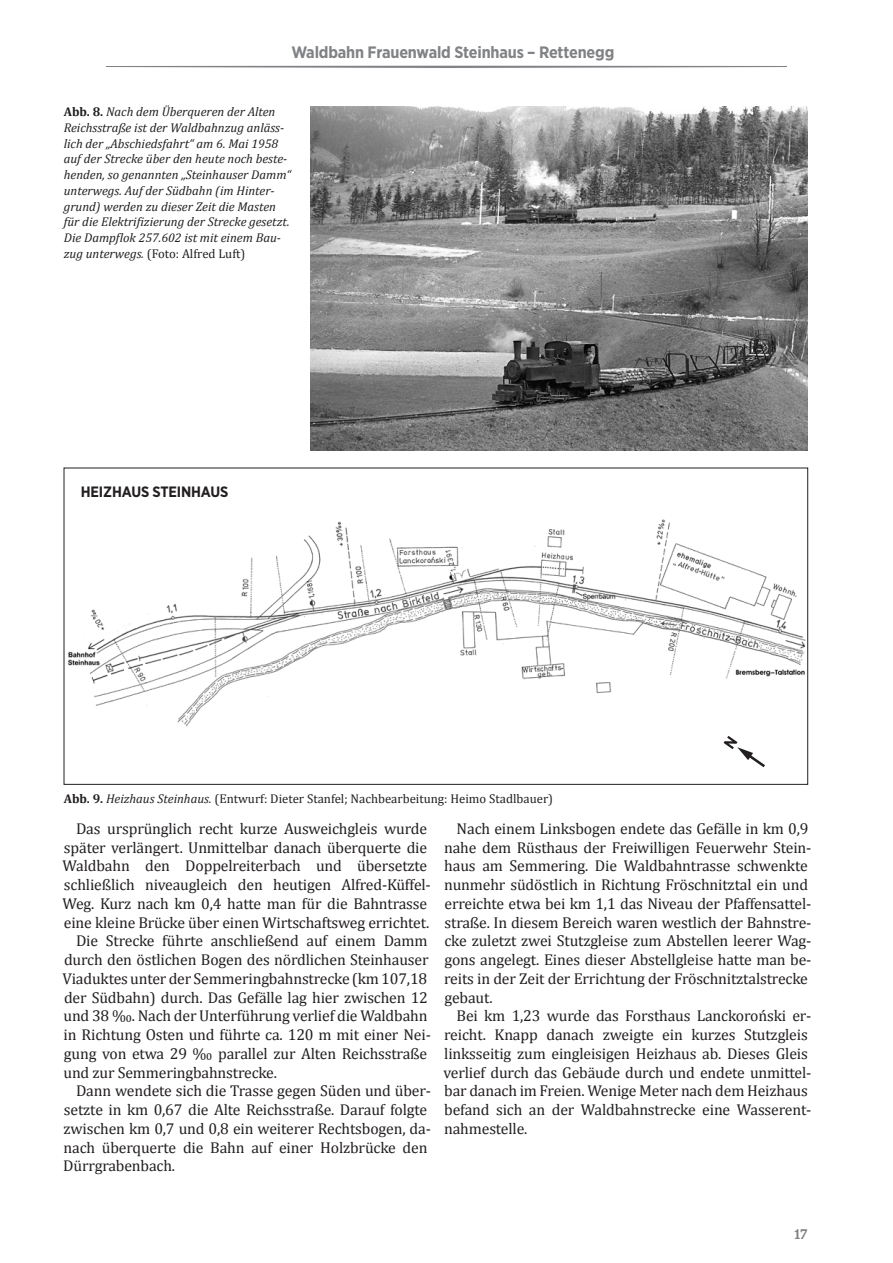
<style>
.page{position:relative;width:893px;height:1263px;background:#fff}
.page>*{position:absolute;margin:0;border:0;box-sizing:border-box;transform-origin:0 0}
.t1{font:700 16.5px "Gotham Narrow";letter-spacing:-.01em;color:#808285}
.t2{font:15.75px/18.8px "Cambria";letter-spacing:-.01em;color:#231f20}
.t3{font:700 15px "Gotham Narrow";letter-spacing:-.01em;color:#231f20}
.t4{font:700 15px "Corporate E";color:#808285}
.t5{font:italic 12.75px/15.8px "Cambria";color:#231f20}
.t6{font:12.75px "Cambria";color:#231f20}
.s1{font-weight:700;font-style:normal}
.s2{font-style:normal}
.s3{font-weight:700}
.s4{font-style:italic}
</style>
<div class="page">
<div style="left:106px;top:66px;width:681px;height:2px;background:#808285;border:2px solid #fff"></div>
<img style="left:310px;top:106px;width:498px;height:345px">
<img style="left:67px;top:519px;width:739px;height:249px">
<svg style="left:723px;top:736px;width:42px;height:31px"></svg>
<p class="t1" style="left:291px;top:41px;width:324px">Waldbahn Frauenwald Steinhaus – Rettenegg</p>
<p class="t5" style="left:64px;top:103px;width:229px"><span class="s1">Abb. 8.</span> Nach dem Überqueren der Alten Reichsstraße ist der Waldbahnzug anläss&shy;lich der „Abschiedsfahrt“ am 6. Mai 1958 auf der Strecke über den heute noch beste&shy;henden, so genannten „Steinhauser Damm“ unterwegs. Auf der Südbahn (im Hinter&shy;grund) werden zu dieser Zeit die Masten für die Elektrifizierung der Strecke gesetzt.<br>Die Dampflok 257.602 ist mit einem Bau&shy;zug unterwegs. <span class="s2">(Foto: Alfred Luft)</span></p>
<p class="t3" style="left:81px;top:482px;width:149px">Heizhaus Steinhaus</p>
<p class="t6" style="left:64px;top:791px;width:491px"><span class="s3">Abb. 9.</span> <span class="s4">Heizhaus Steinhaus.</span> (Entwurf: Dieter Stanfel; Nachbearbeitung: Heimo Stadlbauer)</p>
<p class="t2" style="left:76px;top:819px;width:353px">Das ursprünglich recht kurze Ausweichgleis wurde</p>
<p class="t2" style="left:64px;top:838px;width:365px">später verlängert. Unmittelbar danach überquerte die</p>
<p class="t2" style="left:63px;top:857px;width:366px">Waldbahn den Doppelreiterbach und übersetzte</p>
<p class="t2" style="left:64px;top:875px;width:368px">schließlich niveaugleich den heutigen Alfred-Küffel-</p>
<p class="t2" style="left:63px;top:894px;width:366px">Weg. Kurz nach km 0,4 hatte man für die Bahntrasse</p>
<p class="t2" style="left:64px;top:913px;width:367px">eine kleine Brücke über einen Wirtschaftsweg errichtet.</p>
<p class="t2" style="left:76px;top:932px;width:353px">Die Strecke führte anschließend auf einem Damm</p>
<p class="t2" style="left:64px;top:950px;width:366px">durch den östlichen Bogen des nördlichen Steinhauser</p>
<p class="t2" style="left:62px;top:969px;width:366px">Viaduktes unter der Semmeringbahnstrecke (km 107,18</p>
<p class="t2" style="left:64px;top:988px;width:365px">der Südbahn) durch. Das Gefälle lag hier zwischen 12</p>
<p class="t2" style="left:63px;top:1007px;width:366px">und 38 ‰. Nach der Unterführung verlief die Waldbahn</p>
<p class="t2" style="left:64px;top:1025px;width:369px">in Richtung Osten und führte ca. 120 m mit einer Nei-</p>
<p class="t2" style="left:64px;top:1044px;width:365px">gung von etwa 29 ‰ parallel zur Alten Reichsstraße</p>
<p class="t2" style="left:63px;top:1063px;width:215px">und zur Semmeringbahnstrecke.</p>
<p class="t2" style="left:76px;top:1081px;width:356px">Dann wendete sich die Trasse gegen Süden und über-</p>
<p class="t2" style="left:64px;top:1100px;width:365px">setzte in km 0,67 die Alte Reichsstraße. Darauf folgte</p>
<p class="t2" style="left:64px;top:1119px;width:369px">zwischen km 0,7 und 0,8 ein weiterer Rechtsbogen, da-</p>
<p class="t2" style="left:64px;top:1138px;width:365px">nach überquerte die Bahn auf einer Holzbrücke den</p>
<p class="t2" style="left:63px;top:1156px;width:113px">Dürrgrabenbach.</p>
<p class="t2" style="left:444px;top:819px;width:369px;text-indent:12px">Nach einem Linksbogen endete das Gefälle in km 0,9 nahe dem Rüsthaus der Freiwilligen Feuerwehr Stein&shy;haus am Semmering. Die Waldbahntrasse schwenkte nunmehr südöstlich in Richtung Fröschnitztal ein und erreichte etwa bei km 1,1 das Niveau der Pfaffensattel&shy;straße. In diesem Bereich waren westlich der Bahnstre&shy;cke zuletzt zwei Stutzgleise zum Abstellen leerer Wag&shy;gons angelegt. Eines dieser Abstellgleise hatte man be&shy;reits in der Zeit der Errichtung der Fröschnitztalstrecke gebaut.</p>
<p class="t2" style="left:443px;top:1006px;width:370px;text-indent:13px">Bei km 1,23 wurde das Forsthaus Lanckoroński er&shy;reicht. Knapp danach zweigte ein kurzes Stutzgleis linksseitig zum eingleisigen Heizhaus ab. Dieses Gleis verlief durch das Gebäude durch und endete unmittel&shy;bar danach im Freien. Wenige Meter nach dem Heizhaus befand sich an der Waldbahnstrecke eine Wasserent&shy;nahmestelle.</p>
<p class="t4" style="left:793px;top:1226px;width:16px">17</p>
</div>
